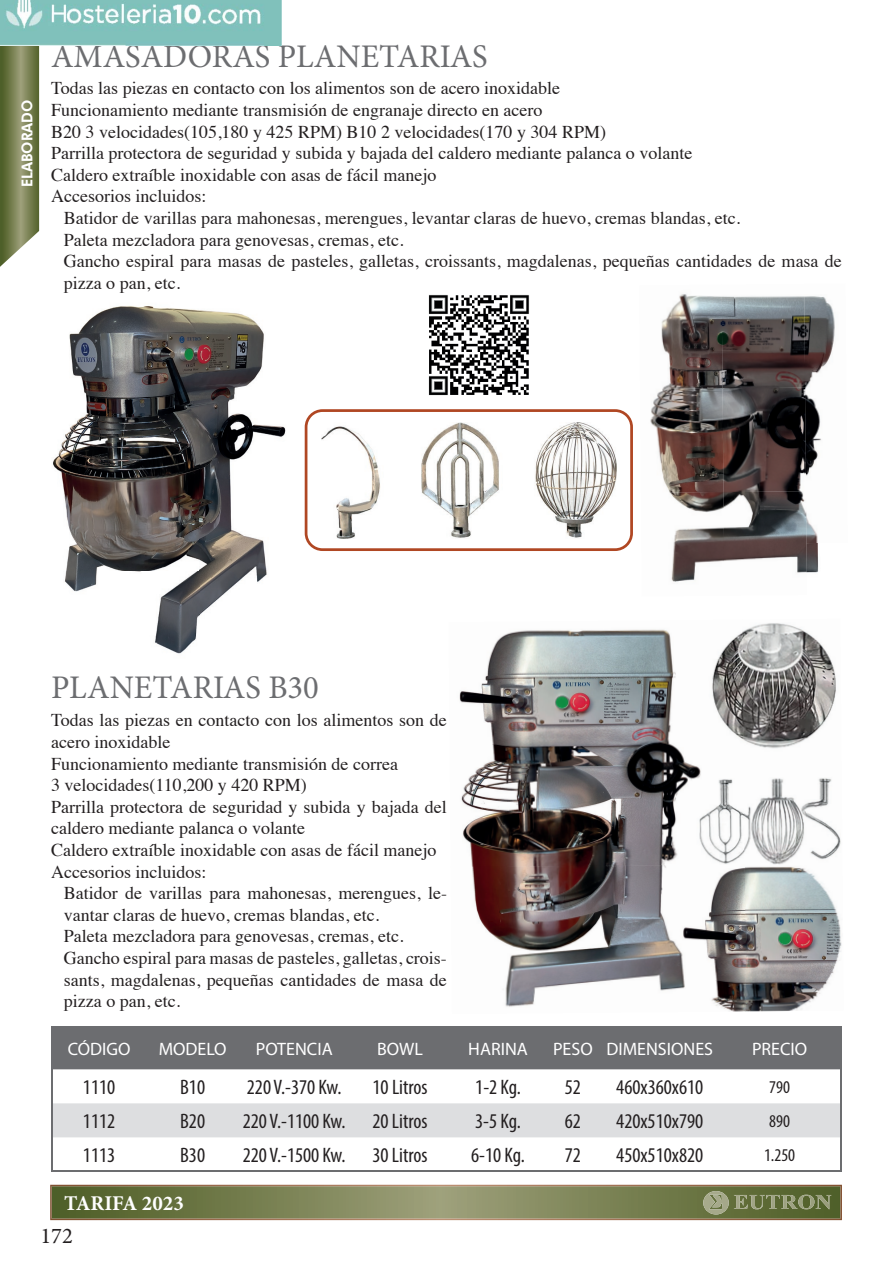
<style>
.page{position:relative;width:893px;height:1263px;background:#fff}
.page>*{position:absolute;margin:0;border:0;box-sizing:border-box;transform-origin:0 0}
.t1{font:33px "Minion Pro";color:#6c6d70}
.t2{font:22.5px "Minion Pro";color:#231f20}
.t3{font:condensed 21px "Myriad Pro";color:#231f20}
.t4{font:700 21px "Minion Pro";color:#fff}
.t5{font:18px/21.6px "Times";color:#231f20}
.t6{font:18px "Myriad Pro";color:#fff}
.t7{font:condensed 18px "Myriad Pro";color:#231f20}
.t8{font:800 15px "Futura BT";color:#fff;scale:.95 1}
</style>
<div class="page">
<img style="left:53px;top:306px;width:252px;height:348px">
<img style="left:661px;top:294px;width:143px;height:94px">
<img style="left:804px;top:296px;width:31px;height:247px">
<img style="left:650px;top:388px;width:72px;height:194px">
<img style="left:722px;top:387px;width:85px;height:186px">
<img style="left:806px;top:543px;width:13px;height:30px">
<div style="left:53px;top:1027px;width:787px;height:42px;background:#6c6d70"></div>
<div style="left:53px;top:1103px;width:787px;height:34px;background:#dddee0"></div>
<hr style="left:51px;top:1026px;width:95px;height:1px;background:#6c6d70">
<hr style="left:51px;top:1027px;width:2px;height:42px;background:#6c6d70">
<hr style="left:146px;top:1026px;width:94px;height:1px;background:#6c6d70">
<hr style="left:240px;top:1026px;width:109px;height:1px;background:#6c6d70">
<hr style="left:349px;top:1026px;width:102px;height:1px;background:#6c6d70">
<hr style="left:451px;top:1026px;width:94px;height:1px;background:#6c6d70">
<hr style="left:545px;top:1026px;width:56px;height:1px;background:#6c6d70">
<hr style="left:601px;top:1026px;width:118px;height:1px;background:#6c6d70">
<hr style="left:719px;top:1026px;width:123px;height:1px;background:#6c6d70">
<hr style="left:840px;top:1027px;width:2px;height:42px;background:#6c6d70">
<hr style="left:51px;top:1069px;width:2px;height:34px;background:#6c6d70">
<hr style="left:840px;top:1069px;width:2px;height:34px;background:#6c6d70">
<hr style="left:51px;top:1103px;width:2px;height:34px;background:#6c6d70">
<hr style="left:840px;top:1103px;width:2px;height:34px;background:#6c6d70">
<hr style="left:51px;top:1137px;width:2px;height:34px;background:#6c6d70">
<hr style="left:840px;top:1137px;width:2px;height:34px;background:#6c6d70">
<hr style="left:51px;top:1171px;width:95px;height:1px;background:#6c6d70">
<hr style="left:146px;top:1171px;width:94px;height:1px;background:#6c6d70">
<hr style="left:240px;top:1171px;width:109px;height:1px;background:#6c6d70">
<hr style="left:349px;top:1171px;width:102px;height:1px;background:#6c6d70">
<hr style="left:451px;top:1171px;width:94px;height:1px;background:#6c6d70">
<hr style="left:545px;top:1171px;width:56px;height:1px;background:#6c6d70">
<hr style="left:601px;top:1171px;width:118px;height:1px;background:#6c6d70">
<hr style="left:719px;top:1171px;width:123px;height:1px;background:#6c6d70">
<svg style="left:305px;top:409px;width:328px;height:142px"></svg>
<img style="left:428px;top:294px;width:102px;height:102px">
<img style="left:459px;top:629px;width:283px;height:235px">
<img style="left:742px;top:623px;width:100px;height:388px">
<img style="left:471px;top:864px;width:275px;height:148px">
<svg style="left:0;top:46px;width:39px;height:221px;background:#7f875c"></svg>
<svg style="left:50px;top:1185px;width:792px;height:35px;background:#7c8054"></svg>
<img style="left:0;top:0;width:282px;height:46px">
<p class="t8" style="left:18px;top:187px;width:94px;rotate:-90deg">ELABORADO</p>
<h1 class="t1" style="left:51px;top:34px;width:438px">AMASADORAS PLANETARIAS</h1>
<p class="t5" style="left:51px;top:76px;width:643px">Todas las piezas en contacto con los alimentos son de acero inoxidable<br>Funcionamiento mediante transmisión de engranaje directo en acero<br>B20 3 velocidades(105,180 y 425 RPM) B10 2 velocidades(170 y 304 RPM)<br>Parrilla protectora de seguridad y subida y bajada del caldero mediante palanca o volante Caldero extraíble inoxidable con asas de fácil manejo<br>Accesorios incluidos:</p>
<p class="t5" style="left:64px;top:206px;width:780px">Batidor de varillas para mahonesas, merengues, levantar claras de huevo, cremas blandas, etc.<br>Paleta mezcladora para genovesas, cremas, etc.<br>Gancho espiral para masas de pasteles, galletas, croissants, magdalenas, pequeñas cantidades de masa de pizza o pan, etc.</p>
<h1 class="t1" style="left:51px;top:665px;width:269px">PLANETARIAS B30</h1>
<p class="t5" style="left:51px;top:708px;width:397px">Todas las piezas en contacto con los alimentos son de acero inoxidable<br>Funcionamiento mediante transmisión de correa<br>3 velocidades(110,200 y 420 RPM)<br>Parrilla protectora de seguridad y subida y bajada del caldero mediante palanca o volante<br>Caldero extraíble inoxidable con asas de fácil manejo Accesorios incluidos:</p>
<p class="t5" style="left:64px;top:881px;width:385px">Batidor de varillas para mahonesas, merengues, le&shy;vantar claras de huevo, cremas blandas, etc.<br>Paleta mezcladora para genovesas, cremas, etc.<br>Gancho espiral para masas de pasteles, galletas, crois&shy;sants, magdalenas, pequeñas cantidades de masa de pizza o pan, etc.</p>
<p class="t6" style="left:68px;top:1038px;width:64px">CÓDIGO</p>
<p class="t6" style="left:159px;top:1038px;width:69px">MODELO</p>
<p class="t6" style="left:256px;top:1038px;width:78px">POTENCIA</p>
<p class="t6" style="left:377px;top:1038px;width:47px">BOWL</p>
<p class="t6" style="left:468px;top:1038px;width:61px">HARINA</p>
<p class="t6" style="left:553px;top:1038px;width:162px">PESO DIMENSIONES</p>
<p class="t6" style="left:752px;top:1038px;width:57px">PRECIO</p>
<p class="t3" style="left:83px;top:1074px;width:34px">1110</p>
<p class="t3" style="left:180px;top:1074px;width:26px">B10</p>
<p class="t3" style="left:247px;top:1074px;width:96px">220 V.-370 Kw.</p>
<p class="t3" style="left:373px;top:1074px;width:56px">10 Litros</p>
<p class="t3" style="left:475px;top:1074px;width:47px">1-2 Kg.</p>
<p class="t3" style="left:565px;top:1074px;width:18px">52</p>
<p class="t3" style="left:616px;top:1074px;width:89px">460x360x610</p>
<p class="t7" style="left:769px;top:1076px;width:22px">790</p>
<p class="t3" style="left:83px;top:1108px;width:34px">1112</p>
<p class="t3" style="left:180px;top:1108px;width:26px">B20</p>
<p class="t3" style="left:243px;top:1108px;width:104px">220 V.-1100 Kw.</p>
<p class="t3" style="left:372px;top:1108px;width:56px">20 Litros</p>
<p class="t3" style="left:475px;top:1108px;width:47px">3-5 Kg.</p>
<p class="t3" style="left:565px;top:1108px;width:18px">62</p>
<p class="t3" style="left:616px;top:1108px;width:89px">420x510x790</p>
<p class="t7" style="left:769px;top:1110px;width:22px">890</p>
<p class="t3" style="left:83px;top:1142px;width:34px">1113</p>
<p class="t3" style="left:180px;top:1142px;width:26px">B30</p>
<p class="t3" style="left:243px;top:1142px;width:104px">220 V.-1500 Kw.</p>
<p class="t3" style="left:372px;top:1142px;width:56px">30 Litros</p>
<p class="t3" style="left:471px;top:1142px;width:55px">6-10 Kg.</p>
<p class="t3" style="left:565px;top:1142px;width:18px">72</p>
<p class="t3" style="left:616px;top:1142px;width:89px">450x510x820</p>
<p class="t7" style="left:764px;top:1144px;width:33px">1.250</p>
<p class="t4" style="left:64px;top:1189px;width:121px">TARIFA 2023</p>
<p class="t2" style="left:40px;top:1221px;width:34px">172</p>
</div>
